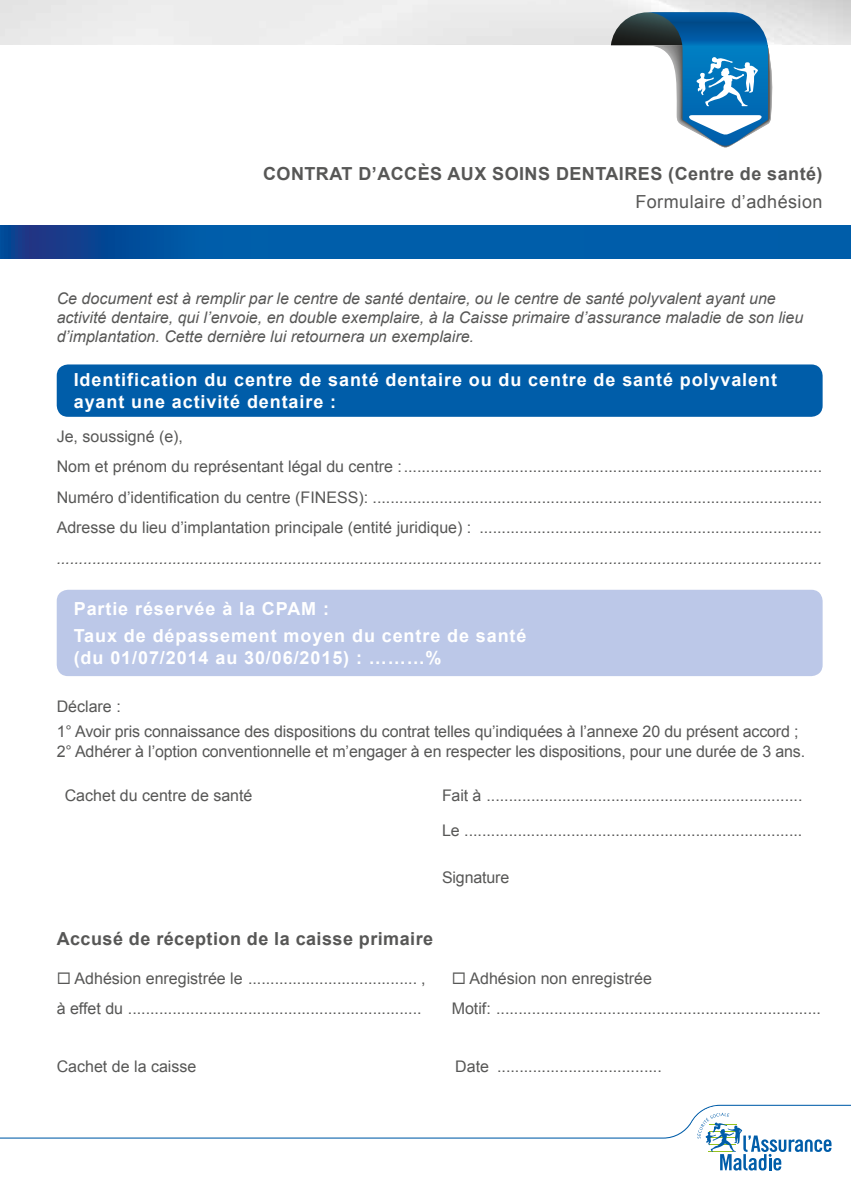
<style>
.page{position:relative;width:851px;height:1191px;background:#fff}
.page>*{position:absolute;margin:0;border:0;box-sizing:border-box;transform-origin:0 0}
.t1{font:700 18px/27.2px "Arial";letter-spacing:.05em;color:#fff}
.t2{font:700 18px "Arial";letter-spacing:.025em;color:#575756}
.t3{font:18px "Arial";letter-spacing:.025em;color:#575756}
.t4{font:16px/30.6px "Arial";color:#575756}
.t5{font:italic 16px/19.2px "Arial";color:#575756}
</style>
<div class="page">
<svg style="left:0;top:225px;width:850px;height:34px"></svg>
<svg style="left:0;top:1104px;width:850px;height:67px"></svg>
<svg style="left:610px;top:12px;width:162px;height:135px"></svg>
<div style="left:57px;top:590px;width:765px;height:86px;background:#bcc8e8;border-radius:11px"></div>
<div style="left:57px;top:364px;width:765px;height:53px;background:#005da9;border-radius:11px"></div>
<p class="t2" style="left:263px;top:162px;width:561px">CONTRAT D’ACCÈS AUX SOINS DENTAIRES (Centre de santé)</p>
<p class="t3" style="left:635px;top:190px;width:189px">Formulaire d’adhésion</p>
<p class="t5" style="left:57px;top:289px;width:748px">Ce document est à remplir par le centre de santé dentaire, ou le centre de santé polyvalent ayant une activité dentaire, qui l’envoie, en double exemplaire, à la Caisse primaire d’assurance maladie de son lieu d’implantation. Cette dernière lui retournera un exemplaire.</p>
<p class="t1" style="left:74px;top:370px;width:704px;line-height:21.6px">Identification du centre de santé dentaire ou du centre de santé polyvalent ayant une activité dentaire :</p>
<p class="t4" style="left:57px;top:421px;width:766px">Je, soussigné (e),<br>Nom et prénom du représentant légal du centre :..............................................................................................<br>Numéro d’identification du centre (FINESS): .....................................................................................................<br>Adresse du lieu d’implantation principale (entité juridique) : .............................................................................</p>
<p class="t5" style="left:57px;top:549px;width:767px">............................................................................................................................................................................</p>
<p class="t1" style="left:74px;top:595px;width:454px">Partie réservée à la CPAM :<br>Taux de dépassement moyen du centre de santé</p>
<p class="t1" style="left:74px;top:644px;width:369px">(du 01/07/2014 au 30/06/2015) : ………%</p>
<p class="t4" style="left:57px;top:694px;width:743px;line-height:24.8px">Déclare :<br>1° Avoir pris connaissance des dispositions du contrat telles qu’indiquées à l’annexe 20 du présent accord ;</p>
<p class="t4" style="left:57px;top:736px;width:749px">2° Adhérer à l’option conventionnelle et m’engager à en respecter les dispositions, pour une durée de 3 ans.</p>
<p class="t4" style="left:65px;top:780px;width:189px">Cachet du centre de santé</p>
<p class="t4" style="left:442px;top:778px;width:362px;line-height:34.6px">Fait à .......................................................................<br>Le ............................................................................</p>
<p class="t4" style="left:442px;top:862px;width:69px">Signature</p>
<p class="t2" style="left:57px;top:927px;width:378px">Accusé de réception de la caisse primaire</p>
<p class="t4" style="left:57px;top:963px;width:370px">◻ Adhésion enregistrée le ...................................... , à effet du ..................................................................</p>
<p class="t4" style="left:451px;top:963px;width:371px">◻ Adhésion non enregistrée<br>Motif: .........................................................................</p>
<p class="t4" style="left:57px;top:1051px;width:141px">Cachet de la caisse</p>
<p class="t4" style="left:455px;top:1051px;width:208px">Date .....................................</p>
</div>
